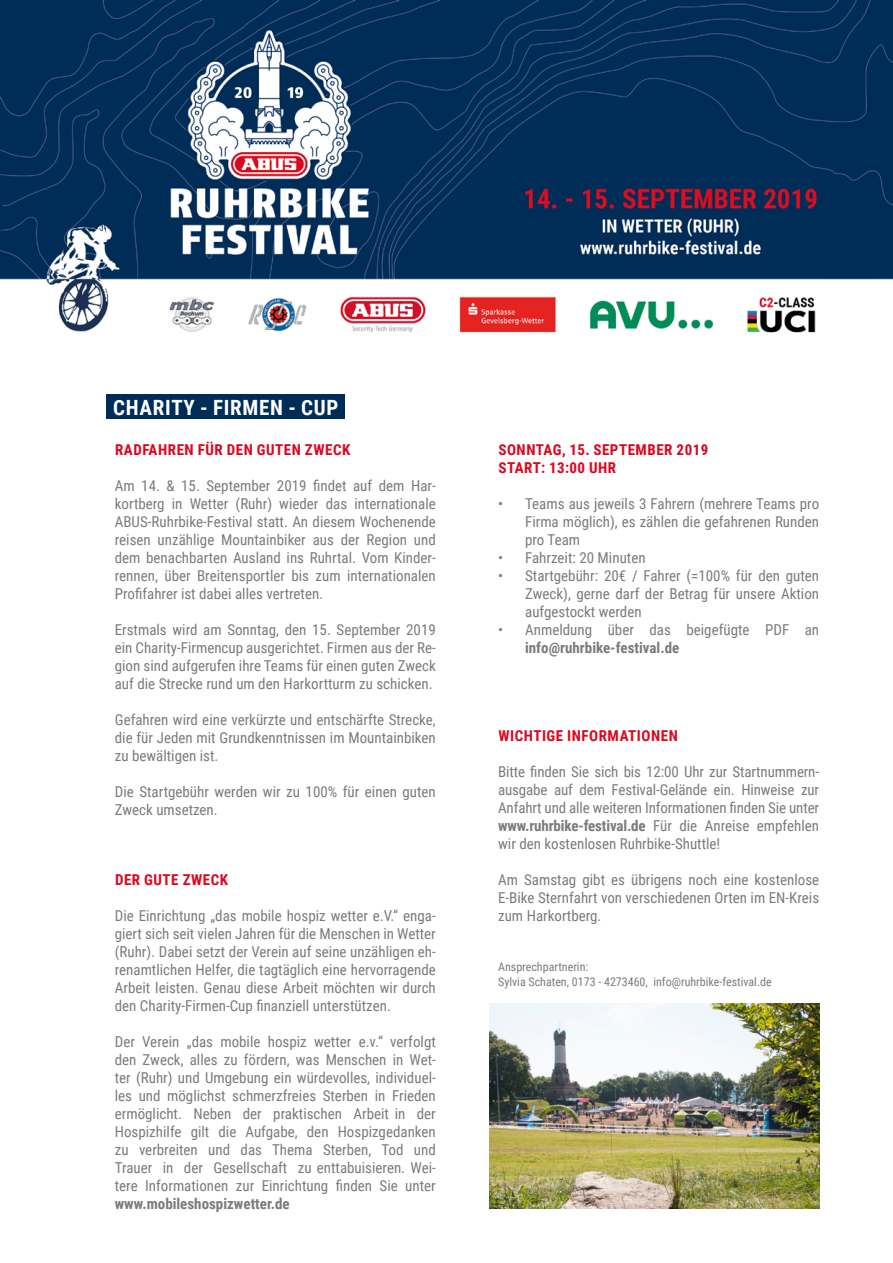
<style>
.page{position:relative;width:893px;height:1263px;background:#fff}
.page>*{position:absolute;margin:0;border:0;box-sizing:border-box;transform-origin:0 0}
.t1{font:700 21px "Roboto Condensed";letter-spacing:.035em;color:#fff}
.t2{font:15px/18px "Roboto Condensed";color:#7c7b7b;text-align:justify}
.t3{font:700 15px/18px "Roboto Condensed";letter-spacing:.035em;color:#db0720}
.t4{font:700 15px "Roboto Condensed";color:#7c7b7b}
.t5{font:12px/14.4px "Roboto Condensed";color:#7c7b7b}
.s1{font-weight:700}
</style>
<div class="page">
<img style="left:0;top:0;width:893px;height:333px">
<img style="left:490px;top:1003px;width:329px;height:206px">
<div style="left:106px;top:394px;width:239px;height:25px;background:#002c58"></div>
<h1 class="t1" style="left:113px;top:392px;width:227px">CHARITY - FIRMEN - CUP</h1>
<p class="t3" style="left:115px;top:440px;width:237px">RADFAHREN FÜR DEN GUTEN ZWECK</p>
<p class="t2" style="left:115px;top:476px;width:323px">Am 14. &amp; 15. September 2019 findet auf dem Har&shy;kortberg in Wetter (Ruhr) wieder das internationale ABUS-Ruhrbike-Festival statt. An diesem Wochenende reisen unzählige Mountainbiker aus der Region und dem benachbarten Ausland ins Ruhrtal. Vom Kinder&shy;rennen, über Breitensportler bis zum internationalen Profifahrer ist dabei alles vertreten.</p>
<p class="t2" style="left:115px;top:620px;width:323px">Erstmals wird am Sonntag, den 15. September 2019 ein Charity-Firmencup ausgerichtet. Firmen aus der Re&shy;gion sind aufgerufen ihre Teams für einen guten Zweck auf die Strecke rund um den Harkortturm zu schicken.</p>
<p class="t2" style="left:115px;top:710px;width:323px">Gefahren wird eine verkürzte und entschärfte Strecke, die für Jeden mit Grundkenntnissen im Mountainbiken zu bewältigen ist.</p>
<p class="t2" style="left:115px;top:782px;width:323px">Die Startgebühr werden wir zu 100% für einen guten<br>Zweck umsetzen.</p>
<p class="t3" style="left:115px;top:870px;width:115px">DER GUTE ZWECK</p>
<p class="t2" style="left:115px;top:906px;width:323px">Die Einrichtung „das mobile hospiz wetter e.V.“ enga&shy;giert sich seit vielen Jahren für die Menschen in Wetter (Ruhr). Dabei setzt der Verein auf seine unzähligen eh&shy;renamtlichen Helfer, die tagtäglich eine hervorragende Arbeit leisten. Genau diese Arbeit möchten wir durch den Charity-Firmen-Cup finanziell unterstützen.</p>
<p class="t2" style="left:115px;top:1032px;width:323px">Der Verein „das mobile hospiz wetter e.v.“ verfolgt den Zweck, alles zu fördern, was Menschen in Wet&shy;ter (Ruhr) und Umgebung ein würdevolles, individuel&shy;les und möglichst schmerzfreies Sterben in Frieden ermöglicht. Neben der praktischen Arbeit in der Hospizhilfe gilt die Aufgabe, den Hospizgedanken zu verbreiten und das Thema Sterben, Tod und Trauer in der Gesellschaft zu enttabuisieren. Wei&shy;tere Informationen zur Einrichtung finden Sie unter</p>
<p class="t4" style="left:115px;top:1193px;width:176px">www.mobileshospizwetter.de</p>
<p class="t3" style="left:498px;top:440px;width:212px">SONNTAG, 15. SEPTEMBER 2019<br>START: 13:00 UHR</p>
<p class="t2" style="left:525px;top:494px;width:296px;text-indent:-27px">• Teams aus jeweils 3 Fahrern (mehrere Teams pro Firma möglich), es zählen die gefahrenen Runden pro Team</p>
<p class="t2" style="left:498px;top:548px;width:149px">• Fahrzeit: 20 Minuten</p>
<p class="t2" style="left:525px;top:566px;width:296px;text-indent:-27px">• Startgebühr: 20€ / Fahrer (=100% für den guten Zweck), gerne darf der Betrag für unsere Aktion aufgestockt werden</p>
<p class="t2" style="left:498px;top:620px;width:323px">• Anmeldung über das beigefügte PDF an</p>
<p class="t4" style="left:525px;top:637px;width:156px">info@ruhrbike-festival.de</p>
<p class="t3" style="left:498px;top:726px;width:181px">WICHTIGE INFORMATIONEN</p>
<p class="t2" style="left:498px;top:762px;width:323px">Bitte finden Sie sich bis 12:00 Uhr zur Startnummern&shy;ausgabe auf dem Festival-Gelände ein. Hinweise zur Anfahrt und alle weiteren Informationen finden Sie unter <span class="s1">www.ruhrbike-festival.de</span> Für die Anreise empfehlen wir den kostenlosen Ruhrbike-Shuttle!</p>
<p class="t2" style="left:498px;top:870px;width:323px">Am Samstag gibt es übrigens noch eine kostenlose E-Bike Sternfahrt von verschiedenen Orten im EN-Kreis zum Harkortberg.</p>
<p class="t5" style="left:498px;top:959px;width:275px">Ansprechpartnerin:<br>Sylvia Schaten, 0173 - 4273460, info@ruhrbike-festival.de</p>
</div>
